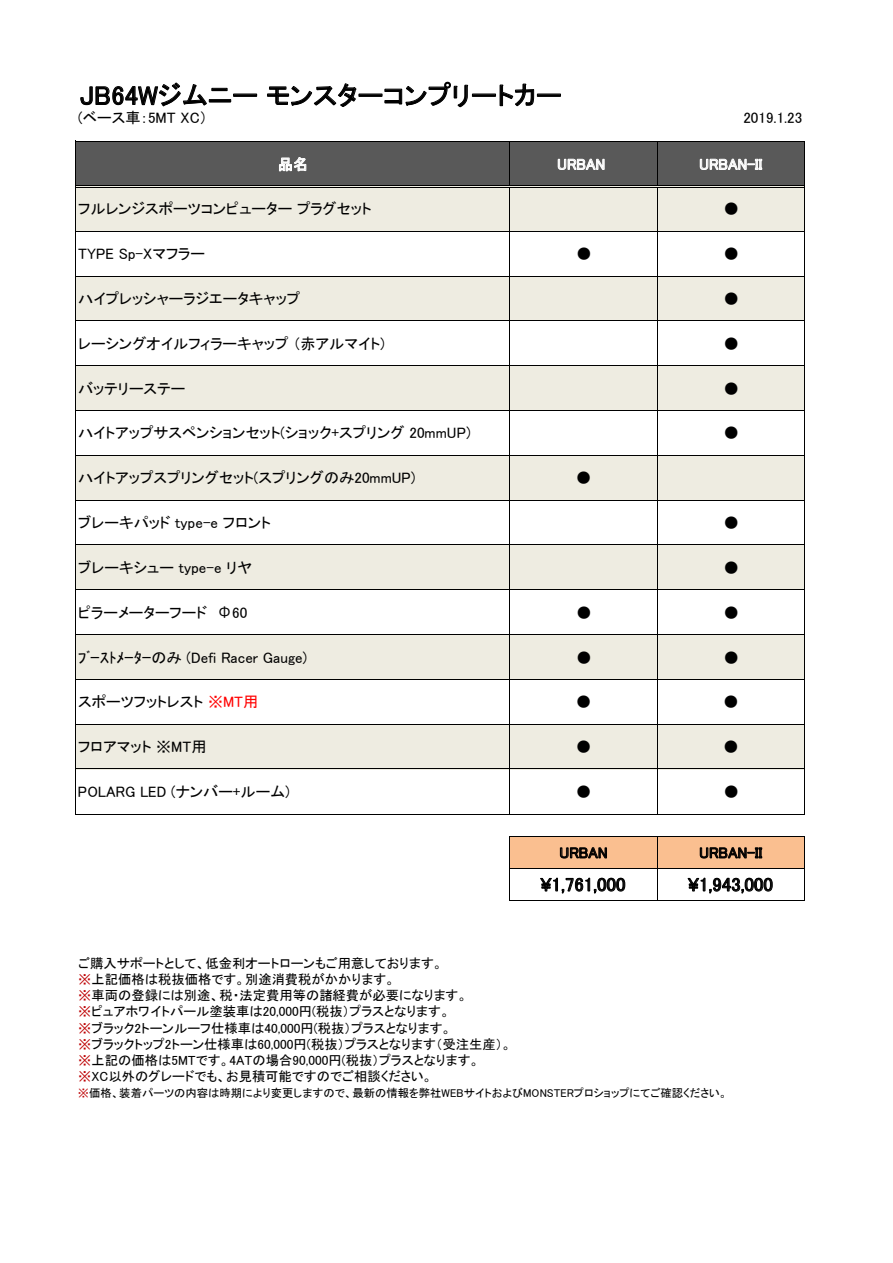
<style>
.page{position:relative;width:893px;height:1263px;background:#fff}
.page>*{position:absolute;margin:0;border:0;box-sizing:border-box;transform-origin:0 0}
.t1{font:26.4px "MS P Gothic";letter-spacing:.005em;color:#000}
.t2{font:18.9px "MS P Gothic";color:#000}
.t3{font:15.15px "MS P Gothic";color:#000}
.t4{font:15.15px "MS P Gothic";color:#fff}
.t5{font:13.35px/16.2px "MS P Gothic";color:#000}
.t6{font:11.4px "MS P Gothic";color:#000}
.s1{color:#f00}
.s2{color:#bd0003}
</style>
<div class="page">
<div style="left:76px;top:141px;width:729px;height:45px;background:#595959"></div>
<div style="left:76px;top:186px;width:729px;height:45px;background:#eeece1"></div>
<div style="left:76px;top:276px;width:729px;height:45px;background:#eeece1"></div>
<div style="left:76px;top:366px;width:729px;height:45px;background:#eeece1"></div>
<div style="left:76px;top:455px;width:729px;height:45px;background:#eeece1"></div>
<div style="left:76px;top:545px;width:729px;height:45px;background:#eeece1"></div>
<div style="left:76px;top:634px;width:729px;height:46px;background:#eeece1"></div>
<div style="left:76px;top:725px;width:729px;height:45px;background:#eeece1"></div>
<div style="left:510px;top:837px;width:295px;height:32px;background:#fabf90"></div>
<svg style="left:80px;top:82px;width:127px;height:25px"></svg>
<div style="left:209px;top:99px;width:22px;height:3px;border:1px solid #000"></div>
<div style="left:212px;top:88px;width:15px;height:3px;border:1px solid #000"></div>
<div style="left:233px;top:94px;width:24px;height:3px;border:1px solid #000"></div>
<svg style="left:267px;top:83px;width:89px;height:24px"></svg>
<div style="left:359px;top:94px;width:23px;height:3px;border:1px solid #000"></div>
<svg style="left:384px;top:82px;width:84px;height:25px"></svg>
<div style="left:472px;top:94px;width:24px;height:3px;border:1px solid #000"></div>
<svg style="left:500px;top:84px;width:34px;height:22px"></svg>
<div style="left:537px;top:94px;width:24px;height:3px;border:1px solid #000"></div>
<svg style="left:279px;top:157px;width:27px;height:14px"></svg>
<svg style="left:558px;top:159px;width:46px;height:11px"></svg>
<svg style="left:700px;top:159px;width:62px;height:11px"></svg>
<svg style="left:560px;top:847px;width:47px;height:11px"></svg>
<svg style="left:700px;top:847px;width:62px;height:11px"></svg>
<svg style="left:540px;top:878px;width:85px;height:15px"></svg>
<svg style="left:687px;top:878px;width:85px;height:15px"></svg>
<hr style="left:509px;top:142px;width:1px;height:43px;background:#000">
<hr style="left:657px;top:142px;width:1px;height:43px;background:#000">
<hr style="left:509px;top:188px;width:1px;height:626px;background:#000">
<hr style="left:657px;top:188px;width:1px;height:627px;background:#000">
<hr style="left:804px;top:142px;width:1px;height:673px;background:#000">
<hr style="left:75px;top:141px;width:1px;height:674px;background:#000">
<hr style="left:509px;top:836px;width:1px;height:65px;background:#000">
<hr style="left:657px;top:837px;width:1px;height:64px;background:#000">
<hr style="left:804px;top:837px;width:1px;height:64px;background:#000">
<hr style="left:76px;top:141px;width:729px;height:1px;background:#000">
<hr style="left:76px;top:185px;width:728px;height:1px;background:#000">
<hr style="left:76px;top:187px;width:728px;height:1px;background:#000">
<hr style="left:76px;top:231px;width:729px;height:1px;background:#000">
<hr style="left:76px;top:276px;width:729px;height:1px;background:#000">
<hr style="left:76px;top:320px;width:729px;height:1px;background:#000">
<hr style="left:76px;top:365px;width:729px;height:1px;background:#000">
<hr style="left:76px;top:410px;width:729px;height:1px;background:#000">
<hr style="left:76px;top:455px;width:729px;height:1px;background:#000">
<hr style="left:76px;top:500px;width:729px;height:1px;background:#000">
<hr style="left:76px;top:544px;width:729px;height:1px;background:#000">
<hr style="left:76px;top:589px;width:729px;height:1px;background:#000">
<hr style="left:76px;top:634px;width:729px;height:1px;background:#000">
<hr style="left:76px;top:679px;width:729px;height:1px;background:#000">
<hr style="left:76px;top:724px;width:729px;height:1px;background:#000">
<hr style="left:76px;top:768px;width:729px;height:1px;background:#000">
<hr style="left:76px;top:814px;width:729px;height:1px;background:#000">
<hr style="left:510px;top:836px;width:295px;height:1px;background:#000">
<hr style="left:510px;top:868px;width:295px;height:1px;background:#000">
<hr style="left:510px;top:900px;width:295px;height:1px;background:#000">
<h1 class="t1" style="left:80px;top:82px;width:483px">JB64Wジムニーモンスターコンプリートカー</h1>
<p class="t3" style="left:78px;top:110px;width:131px">(ベース車：5MT XC）</p>
<p class="t3" style="left:743px;top:110px;width:61px">2019.1.23</p>
<p class="t4" style="left:278px;top:157px;width:32px">品名</p>
<p class="t4" style="left:557px;top:157px;width:50px">URBAN</p>
<p class="t4" style="left:699px;top:157px;width:65px">URBAN-II</p>
<p class="t3" style="left:78px;top:201px;width:295px">フルレンジスポーツコンピュータープラグセット</p>
<p class="t3" style="left:724px;top:201px;width:17px">●</p>
<p class="t3" style="left:78px;top:246px;width:128px">TYPE Sp-Xマフラー</p>
<p class="t3" style="left:576px;top:246px;width:17px">●</p>
<p class="t3" style="left:724px;top:246px;width:17px">●</p>
<p class="t3" style="left:78px;top:291px;width:223px">ハイプレッシャーラジエータキャップ</p>
<p class="t3" style="left:724px;top:291px;width:17px">●</p>
<p class="t3" style="left:78px;top:336px;width:308px">レーシングオイルフィラーキャップ（赤アルマイト)</p>
<p class="t3" style="left:724px;top:336px;width:17px">●</p>
<p class="t3" style="left:78px;top:381px;width:109px">バッテリーステー</p>
<p class="t3" style="left:724px;top:381px;width:17px">●</p>
<p class="t3" style="left:78px;top:425px;width:394px">ハイトアップサスペンションセット(ショック+スプリング 20mmUP)</p>
<p class="t3" style="left:724px;top:425px;width:17px">●</p>
<p class="t3" style="left:78px;top:470px;width:339px">ハイトアップスプリングセット(スプリングのみ20mmUP)</p>
<p class="t3" style="left:576px;top:470px;width:17px">●</p>
<p class="t3" style="left:78px;top:515px;width:194px">ブレーキパッド type-e フロント</p>
<p class="t3" style="left:724px;top:515px;width:17px">●</p>
<p class="t3" style="left:78px;top:560px;width:176px">ブレーキシュー type-e リヤ</p>
<p class="t3" style="left:724px;top:560px;width:17px">●</p>
<p class="t3" style="left:78px;top:605px;width:171px">ピラーメーターフード Φ60</p>
<p class="t3" style="left:576px;top:605px;width:17px">●</p>
<p class="t3" style="left:724px;top:605px;width:17px">●</p>
<p class="t3" style="left:78px;top:650px;width:231px">ﾌﾞｰｽﾄﾒｰﾀｰのみ (Defi Racer Gauge)</p>
<p class="t3" style="left:576px;top:650px;width:17px">●</p>
<p class="t3" style="left:724px;top:650px;width:17px">●</p>
<p class="t3" style="left:78px;top:694px;width:182px">スポーツフットレスト <span class="s1">※MT用</span></p>
<p class="t3" style="left:576px;top:694px;width:17px">●</p>
<p class="t3" style="left:724px;top:694px;width:17px">●</p>
<p class="t3" style="left:78px;top:739px;width:130px">フロアマット ※MT用</p>
<p class="t3" style="left:576px;top:739px;width:17px">●</p>
<p class="t3" style="left:723px;top:739px;width:17px">●</p>
<p class="t3" style="left:78px;top:784px;width:213px">POLARG LED (ナンバー+ルーム)</p>
<p class="t3" style="left:576px;top:784px;width:17px">●</p>
<p class="t3" style="left:724px;top:784px;width:17px">●</p>
<p class="t3" style="left:559px;top:845px;width:50px">URBAN</p>
<p class="t3" style="left:699px;top:845px;width:65px">URBAN-II</p>
<p class="t2" style="left:540px;top:875px;width:86px">¥1,761,000</p>
<p class="t2" style="left:688px;top:875px;width:86px">¥1,943,000</p>
<p class="t5" style="left:78px;top:955px;width:435px">ご購入サポートとして、低金利オートローンもご用意しております。<br><span class="s2">※</span>上記価格は税抜価格です。別途消費税がかかります。<br><span class="s2">※</span>車両の登録には別途、税・法定費用等の諸経費が必要になります。<br><span class="s2">※</span>ピュアホワイトパール塗装車は20,000円(税抜）プラスとなります。<br><span class="s2">※</span>ブラック2トーンルーフ仕様車は40,000円(税抜）プラスとなります。<br><span class="s2">※</span>ブラックトップ2トーン仕様車は60,000円(税抜）プラスとなります（受注生産）。<span class="s2">※</span>上記の価格は5MTです。4ATの場合90,000円(税抜）プラスとなります。<span class="s2">※</span>XC以外のグレードでも、お見積可能ですのでご相談ください。</p>
<p class="t6" style="left:78px;top:1087px;width:651px"><span class="s2">※</span>価格、装着パーツの内容は時期により変更しますので、最新の情報を弊社WEBサイトおよびMONSTERプロショップにてご確認ください。</p>
</div>
